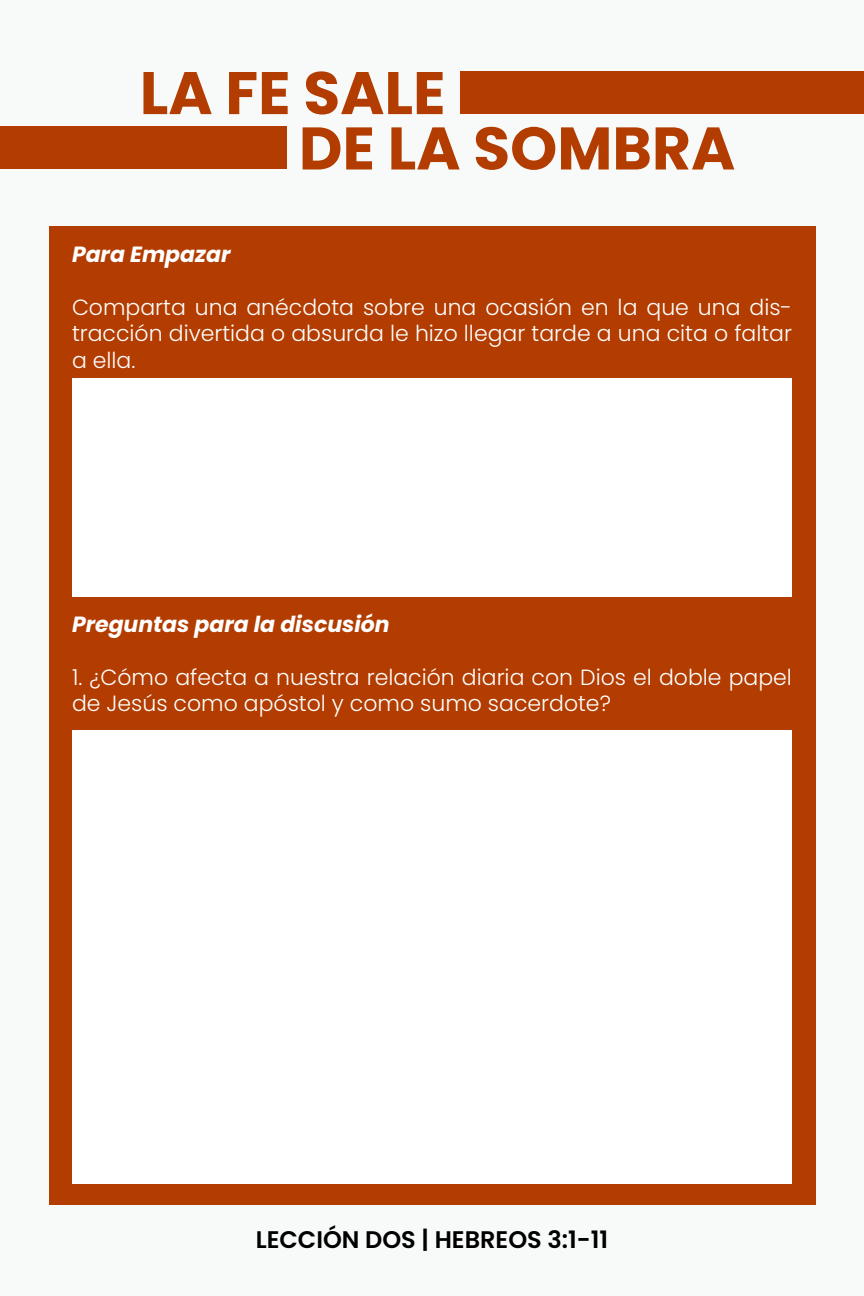
<style>
.page{position:relative;width:864px;height:1296px;background:#f8f9f9}
.page>*{position:absolute;margin:0;border:0;box-sizing:border-box;transform-origin:0 0}
.t1{font:700 60px/55.4px "Poppins";color:#b33d00}
.t2{font:600 24px "Poppins";color:#000}
.t3{font:300 22px/26.4px "Poppins";color:#fff;text-align:justify}
.t4{font:italic 700 22px "Poppins";color:#fff}
</style>
<div class="page">
<div style="left:49px;top:227px;width:766px;height:978px;background:#b33d00"></div>
<div style="left:461px;top:72px;width:403px;height:42px;background:#b33d00"></div>
<div style="left:0;top:127px;width:287px;height:42px;background:#b33d00"></div>
<div style="left:72px;top:378px;width:720px;height:219px;background:#fff"></div>
<div style="left:72px;top:730px;width:720px;height:454px;background:#fff"></div>
<h1 class="t1" style="left:299px;top:66px;width:438px;text-indent:-159px">LA FE SALE<br>DE LA SOMBRA</h1>
<p class="t4" style="left:72px;top:242px;width:160px">Para Empazar</p>
<p class="t3" style="left:72px;top:294px;width:722px">Comparta una anécdota sobre una ocasión en la que una dis&shy;tracción divertida o absurda le hizo llegar tarde a una cita o faltar a ella.</p>
<p class="t4" style="left:72px;top:611px;width:319px">Preguntas para la discusión</p>
<p class="t3" style="left:72px;top:664px;width:722px">1. ¿Cómo afecta a nuestra relación diaria con Dios el doble papel de Jesús como apóstol y como sumo sacerdote?</p>
<p class="t2" style="left:256px;top:1226px;width:354px">LECCIÓN DOS | HEBREOS 3:1-11</p>
</div>
